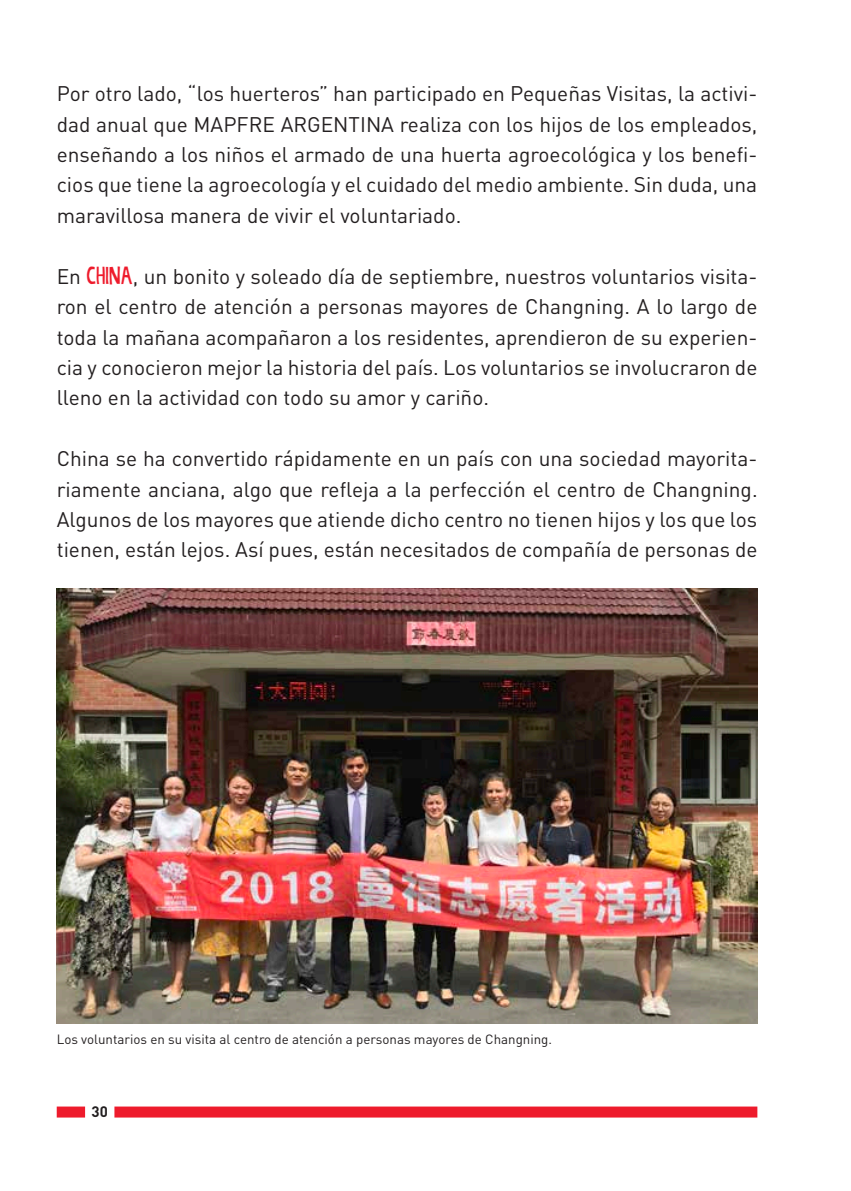
<style>
.page{position:relative;width:851px;height:1191px;background:#fff}
.page>*{position:absolute;margin:0;border:0;box-sizing:border-box;transform-origin:0 0}
.t1{font:20.8px/30.4px "DIN Pro";color:#231f20;text-align:justify}
.t2{font:700 15px "DIN Pro";color:#231f20}
.t3{font:13.4px "DIN Pro";color:#231f20}
.s1{font-family:"Elisa Three";font-size:24.8px;color:#ee1b2c}
</style>
<div class="page">
<div style="left:57px;top:1106px;width:700px;height:11px;background:#ee1b2c"></div>
<div style="left:85px;top:1106px;width:29px;height:14px;background:#fff"></div>
<img style="left:57px;top:589px;width:700px;height:434px">
<p class="t1" style="left:57px;top:76px;width:702px">Por otro lado, “los huerteros” han participado en Pequeñas Visitas, la activi&shy;dad anual que MAPFRE ARGENTINA realiza con los hijos de los empleados, enseñando a los niños el armado de una huerta agroecológica y los benefi&shy;cios que tiene la agroecología y el cuidado del medio ambiente. Sin duda, una maravillosa manera de vivir el voluntariado.</p>
<p class="t1" style="left:57px;top:259px;width:702px">En <span class="s1">CHINA</span>, un bonito y soleado día de septiembre, nuestros voluntarios visita&shy;ron el centro de atención a personas mayores de Changning. A lo largo de toda la mañana acompañaron a los residentes, aprendieron de su experien&shy;cia y conocieron mejor la historia del país. Los voluntarios se involucraron de lleno en la actividad con todo su amor y cariño.</p>
<p class="t1" style="left:57px;top:441px;width:702px">China se ha convertido rápidamente en un país con una sociedad mayorita&shy;riamente anciana, algo que refleja a la perfección el centro de Changning.<br>Algunos de los mayores que atiende dicho centro no tienen hijos y los que los tienen, están lejos. Así pues, están necesitados de compañía de personas de</p>
<p class="t3" style="left:57px;top:1028px;width:496px">Los voluntarios en su visita al centro de atención a personas mayores de Changning.</p>
<p class="t2" style="left:92px;top:1099px;width:18px">30</p>
</div>
